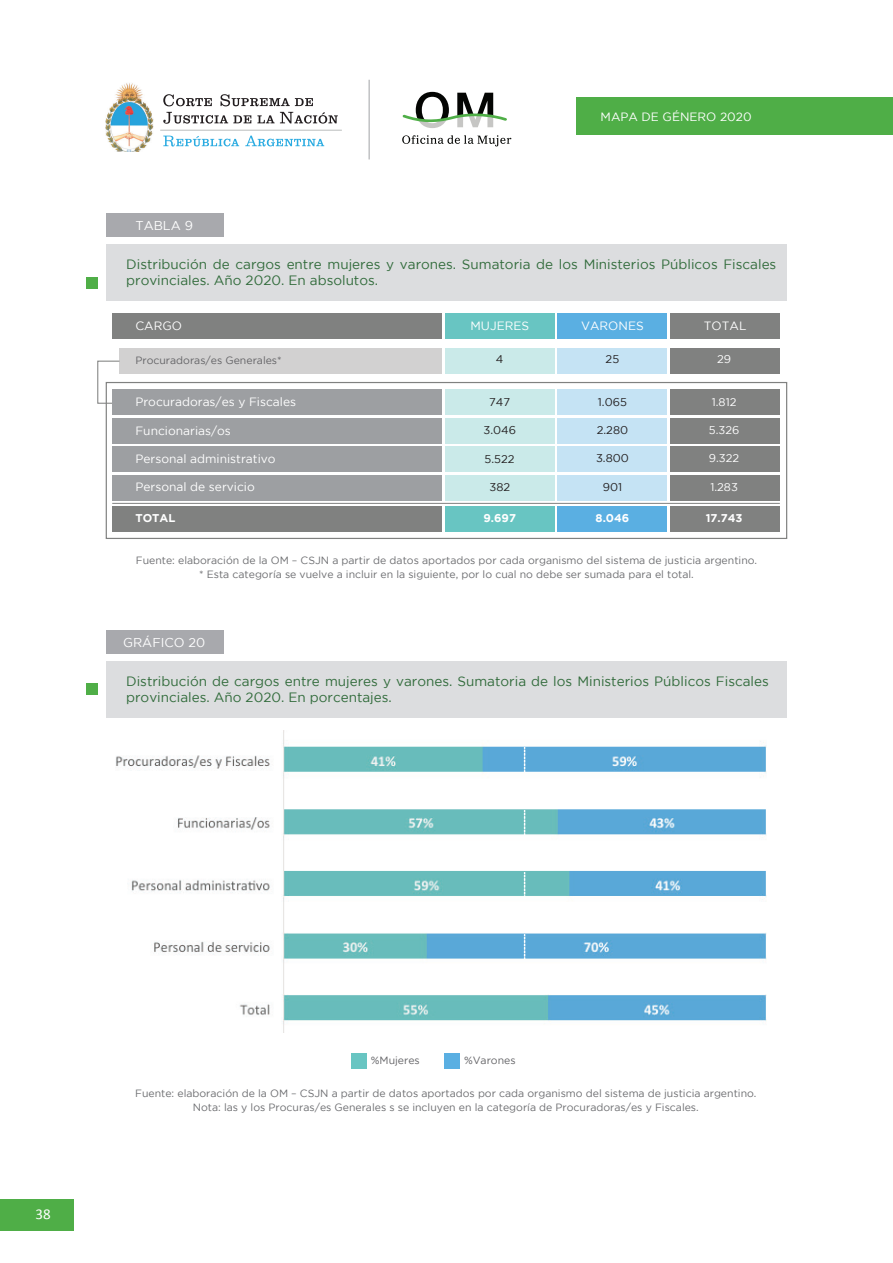
<style>
.page{position:relative;width:893px;height:1263px;background:#fff}
.page>*{position:absolute;margin:0;border:0;box-sizing:border-box;transform-origin:0 0}
.t1{font:15px "Calibri";color:#fff}
.t2{font:13.5px/16.2px "Gotham";color:#316b3b}
.t3{font:12.75px "Gotham";color:#fff}
.t4{font:12px "Gotham";color:#fff}
.t5{font:11.25px "Gotham";color:#231f20}
.t6{font:11.25px "Gotham";color:#fff}
.t7{font:700 11.25px "Gotham";color:#fff}
.t8{font:10.5px/13.5px "Gotham";color:#6c6d70;text-align:center}
.t9{font:10.5px "Gotham";color:#636366}
</style>
<div class="page">
<div style="left:0;top:1199px;width:74px;height:31px;background:#4fae47"></div>
<svg style="left:402px;top:135px;width:109px;height:11px"></svg>
<svg style="left:402px;top:92px;width:105px;height:36px"></svg>
<img style="left:105px;top:83px;width:49px;height:69px">
<svg style="left:163px;top:112px;width:175px;height:12px"></svg>
<svg style="left:163px;top:94px;width:150px;height:12px"></svg>
<svg style="left:163px;top:136px;width:161px;height:11px"></svg>
<hr style="left:160px;top:130px;width:182px;height:1px;background:#bcbfbe">
<hr style="left:368px;top:80px;width:2px;height:79px;background:#c1c2c4">
<div style="left:576px;top:98px;width:317px;height:37px;background:#4fae47"></div>
<div style="left:119px;top:348px;width:323px;height:25px;background:#d2d1d1"></div>
<div style="left:106px;top:213px;width:118px;height:24px;background:#a8a9ad"></div>
<div style="left:106px;top:244px;width:681px;height:57px;background:#dcdddf"></div>
<div style="left:86px;top:277px;width:12px;height:12px;background:#4fae47"></div>
<div style="left:112px;top:314px;width:330px;height:25px;background:#808180"></div>
<div style="left:445px;top:314px;width:110px;height:25px;background:#68c5c2"></div>
<div style="left:558px;top:314px;width:109px;height:25px;background:#5aafe2"></div>
<div style="left:670px;top:314px;width:110px;height:25px;background:#808180"></div>
<div style="left:106px;top:382px;width:681px;height:157px;border:1px solid #808180"></div>
<div style="left:445px;top:348px;width:110px;height:25px;background:#caeae9"></div>
<div style="left:558px;top:348px;width:109px;height:25px;background:#c5e3f4"></div>
<div style="left:670px;top:348px;width:110px;height:25px;background:#808180"></div>
<svg style="left:97px;top:360px;width:23px;height:44px"></svg>
<div style="left:112px;top:418px;width:330px;height:25px;background:#9d9fa2"></div>
<div style="left:445px;top:418px;width:110px;height:25px;background:#caeae9"></div>
<div style="left:558px;top:418px;width:109px;height:25px;background:#c5e3f4"></div>
<div style="left:670px;top:418px;width:110px;height:25px;background:#808180"></div>
<div style="left:112px;top:446px;width:330px;height:26px;background:#9d9fa2"></div>
<div style="left:445px;top:446px;width:110px;height:26px;background:#caeae9"></div>
<div style="left:558px;top:446px;width:109px;height:26px;background:#c5e3f4"></div>
<div style="left:670px;top:446px;width:110px;height:26px;background:#808180"></div>
<div style="left:112px;top:475px;width:330px;height:25px;background:#9d9fa2"></div>
<div style="left:445px;top:475px;width:110px;height:25px;background:#caeae9"></div>
<div style="left:558px;top:475px;width:109px;height:25px;background:#c5e3f4"></div>
<div style="left:670px;top:475px;width:110px;height:25px;background:#808180"></div>
<div style="left:112px;top:506px;width:330px;height:26px;background:#808180"></div>
<div style="left:445px;top:506px;width:110px;height:26px;background:#68c5c2"></div>
<div style="left:558px;top:506px;width:109px;height:26px;background:#5aafe2"></div>
<div style="left:670px;top:506px;width:110px;height:26px;background:#808180"></div>
<hr style="left:112px;top:503px;width:668px;height:1px;background:#808180">
<div style="left:112px;top:389px;width:330px;height:26px;background:#9d9fa2"></div>
<div style="left:445px;top:389px;width:110px;height:26px;background:#caeae9"></div>
<div style="left:558px;top:389px;width:109px;height:26px;background:#c5e3f4"></div>
<div style="left:670px;top:389px;width:110px;height:26px;background:#808180"></div>
<div style="left:106px;top:630px;width:118px;height:24px;background:#a8a9ad"></div>
<div style="left:106px;top:661px;width:681px;height:57px;background:#dcdddf"></div>
<div style="left:86px;top:683px;width:12px;height:11px;background:#4fae47"></div>
<div style="left:352px;top:1053px;width:15px;height:15px;background:#68c5c2"></div>
<div style="left:444px;top:1053px;width:15px;height:15px;background:#5aafe2"></div>
<img style="left:116px;top:730px;width:651px;height:302px">
<svg style="left:524px;top:747px;width:1px;height:25px"></svg>
<svg style="left:524px;top:810px;width:1px;height:25px"></svg>
<svg style="left:524px;top:872px;width:1px;height:25px"></svg>
<svg style="left:524px;top:934px;width:1px;height:25px"></svg>
<p class="t4" style="left:601px;top:111px;width:152px">MAPA DE GÉNERO 2020</p>
<p class="t3" style="left:135px;top:218px;width:59px">TABLA 9</p>
<p class="t2" style="left:126px;top:256px;width:652px">Distribución de cargos entre mujeres y varones. Sumatoria de los Ministerios Públicos Fiscales provinciales. Año 2020. En absolutos.</p>
<p class="t4" style="left:135px;top:319px;width:48px">CARGO</p>
<p class="t4" style="left:470px;top:319px;width:60px">MUJERES</p>
<p class="t4" style="left:581px;top:319px;width:64px">VARONES</p>
<p class="t4" style="left:704px;top:319px;width:44px">TOTAL</p>
<p class="t9" style="left:135px;top:354px;width:148px">Procuradoras/es Generales*</p>
<p class="t5" style="left:496px;top:353px;width:9px">4</p>
<p class="t5" style="left:606px;top:353px;width:15px">25</p>
<p class="t6" style="left:717px;top:353px;width:16px">29</p>
<p class="t4" style="left:135px;top:395px;width:162px">Procuradoras/es y Fiscales</p>
<p class="t5" style="left:489px;top:395px;width:22px">747</p>
<p class="t5" style="left:598px;top:395px;width:30px">1.065</p>
<p class="t6" style="left:712px;top:395px;width:26px">1.812</p>
<p class="t4" style="left:135px;top:424px;width:97px">Funcionarias/os</p>
<p class="t5" style="left:483px;top:424px;width:34px">3.046</p>
<p class="t5" style="left:597px;top:424px;width:33px">2.280</p>
<p class="t6" style="left:709px;top:424px;width:32px">5.326</p>
<p class="t4" style="left:135px;top:452px;width:142px">Personal administrativo</p>
<p class="t5" style="left:484px;top:452px;width:32px">5.522</p>
<p class="t5" style="left:596px;top:452px;width:34px">3.800</p>
<p class="t6" style="left:709px;top:452px;width:32px">9.322</p>
<p class="t4" style="left:135px;top:480px;width:121px">Personal de servicio</p>
<p class="t5" style="left:489px;top:481px;width:22px">382</p>
<p class="t5" style="left:603px;top:481px;width:21px">901</p>
<p class="t6" style="left:710px;top:481px;width:29px">1.283</p>
<p class="t7" style="left:135px;top:512px;width:41px">TOTAL</p>
<p class="t7" style="left:483px;top:512px;width:34px">9.697</p>
<p class="t7" style="left:596px;top:512px;width:35px">8.046</p>
<p class="t7" style="left:706px;top:512px;width:38px">17.743</p>
<p class="t8" style="left:136px;top:553px;width:623px">Fuente: elaboración de la OM – CSJN a partir de datos aportados por cada organismo del sistema de justicia argentino. * Esta categoría se vuelve a incluir en la siguiente, por lo cual no debe ser sumada para el total.</p>
<p class="t3" style="left:123px;top:635px;width:84px">GRÁFICO 20</p>
<p class="t2" style="left:126px;top:673px;width:644px">Distribución de cargos entre mujeres y varones. Sumatoria de los Ministerios Públicos Fiscales provinciales. Año 2020. En porcentajes.</p>
<h1 class="t1" style="left:36px;top:1204px;width:17px">38</h1>
<p class="t9" style="left:371px;top:1055px;width:51px">%Mujeres</p>
<p class="t9" style="left:464px;top:1055px;width:53px">%Varones</p>
<p class="t8" style="left:135px;top:1086px;width:623px">Fuente: elaboración de la OM – CSJN a partir de datos aportados por cada organismo del sistema de justicia argentino.<br>Nota: las y los Procuras/es Generales s se incluyen en la categoría de Procuradoras/es y Fiscales.</p>
</div>
